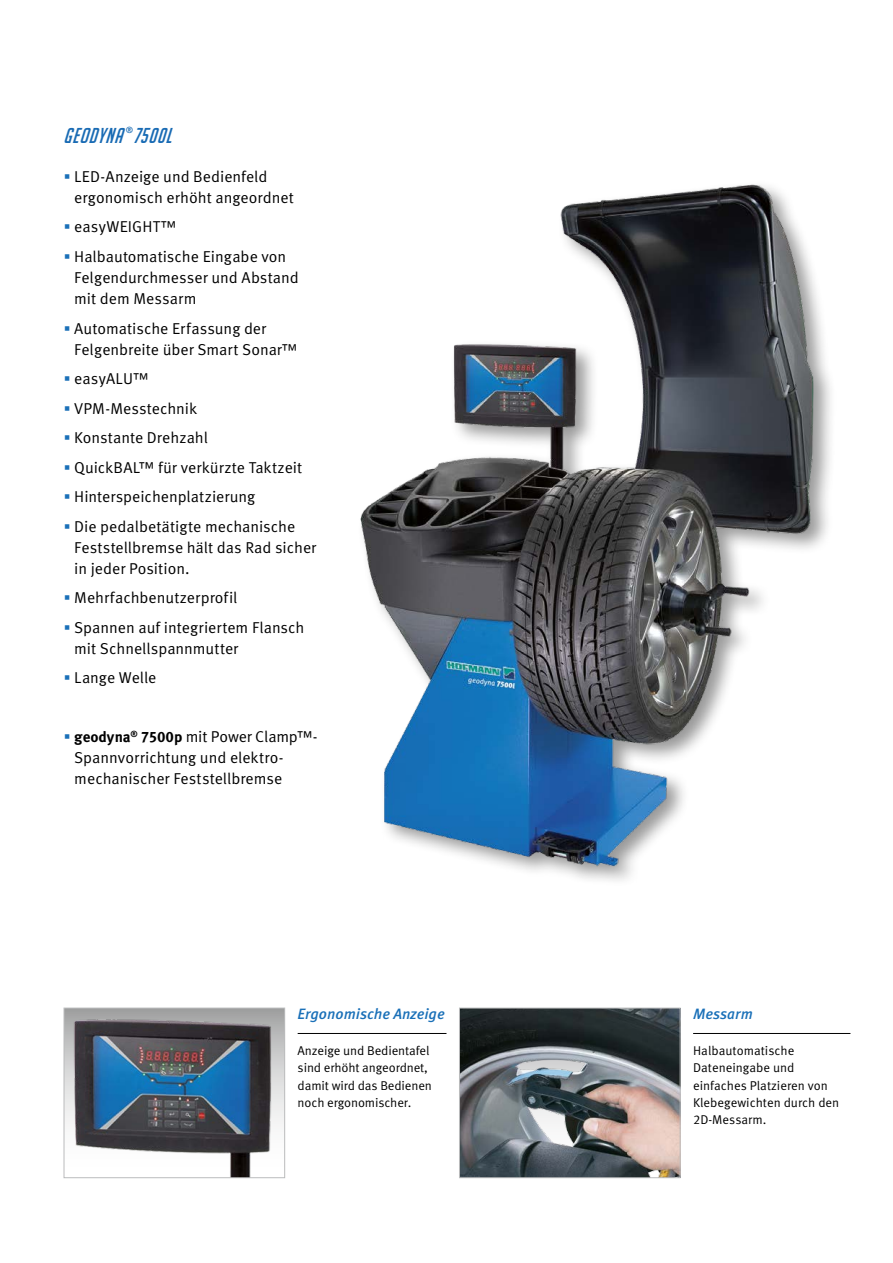
<style>
.page{position:relative;width:893px;height:1263px;background:#fff}
.page>*{position:absolute;margin:0;border:0;box-sizing:border-box;transform-origin:0 0}
.t1{font:italic 21px "Big Noodle Titling";color:#196bb4}
.t2{font:15.75px/21px "Meta Pro";color:#000}
.t3{font:italic 500 15px "Meta Pro";color:#1a70b8}
.t4{font:12.75px/17.2px "Meta Pro";color:#000}
.t5{font:500 8.7px "Meta Pro";color:#196bb4}
.s1{color:#1a70b8}
.s2{font-weight:700;font-size:15px}
</style>
<div class="page">
<hr style="left:693px;top:1033px;width:157px;height:1px;background:#000">
<hr style="left:298px;top:1033px;width:148px;height:1px;background:#000">
<img style="left:360px;top:184px;width:466px;height:694px">
<img style="left:66px;top:1010px;width:217px;height:166px">
<div style="left:64px;top:1008px;width:221px;height:170px;border:1px solid #bbbcbd"></div>
<img style="left:461px;top:1010px;width:217px;height:166px">
<div style="left:459px;top:1008px;width:221px;height:170px;border:1px solid #bbbcbd"></div>
<p class="t5" style="left:126px;top:125px;width:9px">®</p>
<h1 class="t1" style="left:64px;top:124px;width:115px">GEODYNA 7500L</h1>
<p class="t2" style="left:74px;top:166px;width:221px;text-indent:-10px"><span class="s1">▪</span> LED-Anzeige und Bedienfeld ergonomisch erhöht angeordnet</p>
<p class="t2" style="left:64px;top:217px;width:114px"><span class="s1">▪</span> easyWEIGHT™</p>
<p class="t2" style="left:74px;top:246px;width:226px;text-indent:-10px"><span class="s1">▪</span> Halbautomatische Eingabe von<br>Felgendurchmesser und Abstand mit dem Messarm</p>
<p class="t2" style="left:74px;top:318px;width:225px;text-indent:-10px"><span class="s1">▪</span> Automatische Erfassung der<br>Felgenbreite über Smart Sonar™</p>
<p class="t2" style="left:64px;top:369px;width:86px"><span class="s1">▪</span> easyALU™</p>
<p class="t2" style="left:64px;top:398px;width:135px"><span class="s1">▪</span> VPM-Messtechnik</p>
<p class="t2" style="left:64px;top:428px;width:146px"><span class="s1">▪</span> Konstante Drehzahl</p>
<p class="t2" style="left:64px;top:457px;width:240px"><span class="s1">▪</span> QuickBAL™ für verkürzte Taktzeit</p>
<p class="t2" style="left:64px;top:487px;width:193px"><span class="s1">▪</span> Hinterspeichenplatzierung</p>
<p class="t2" style="left:74px;top:516px;width:244px;text-indent:-10px"><span class="s1">▪</span> Die pedalbetätigte mechanische<br>Feststellbremse hält das Rad sicher in jeder Position.</p>
<p class="t2" style="left:64px;top:588px;width:175px"><span class="s1">▪</span> Mehrfachbenutzerprofil</p>
<p class="t2" style="left:74px;top:617px;width:232px;text-indent:-10px"><span class="s1">▪</span> Spannen auf integriertem Flansch mit Schnellspannmutter</p>
<p class="t2" style="left:64px;top:668px;width:94px"><span class="s1">▪</span> Lange Welle</p>
<p class="t2" style="left:74px;top:727px;width:245px;text-indent:-10px"><span class="s1">▪</span> <span class="s2">geodyna</span><sup>®</sup> <span class="s2">7500p</span> mit Power Clamp™-<br>Spannvorrichtung und elektro&shy;mechanischer Feststellbremse</p>
<p class="t3" style="left:298px;top:1004px;width:149px">Ergonomische Anzeige</p>
<p class="t4" style="left:298px;top:1042px;width:136px">Anzeige und Bedientafel sind erhöht angeordnet, damit wird das Bedienen noch ergonomischer.</p>
<p class="t3" style="left:693px;top:1004px;width:61px">Messarm</p>
<p class="t4" style="left:693px;top:1042px;width:148px">Halbautomatische<br>Dateneingabe und einfaches Platzieren von<br>Klebegewichten durch den<br>2D-Messarm.</p>
</div>
